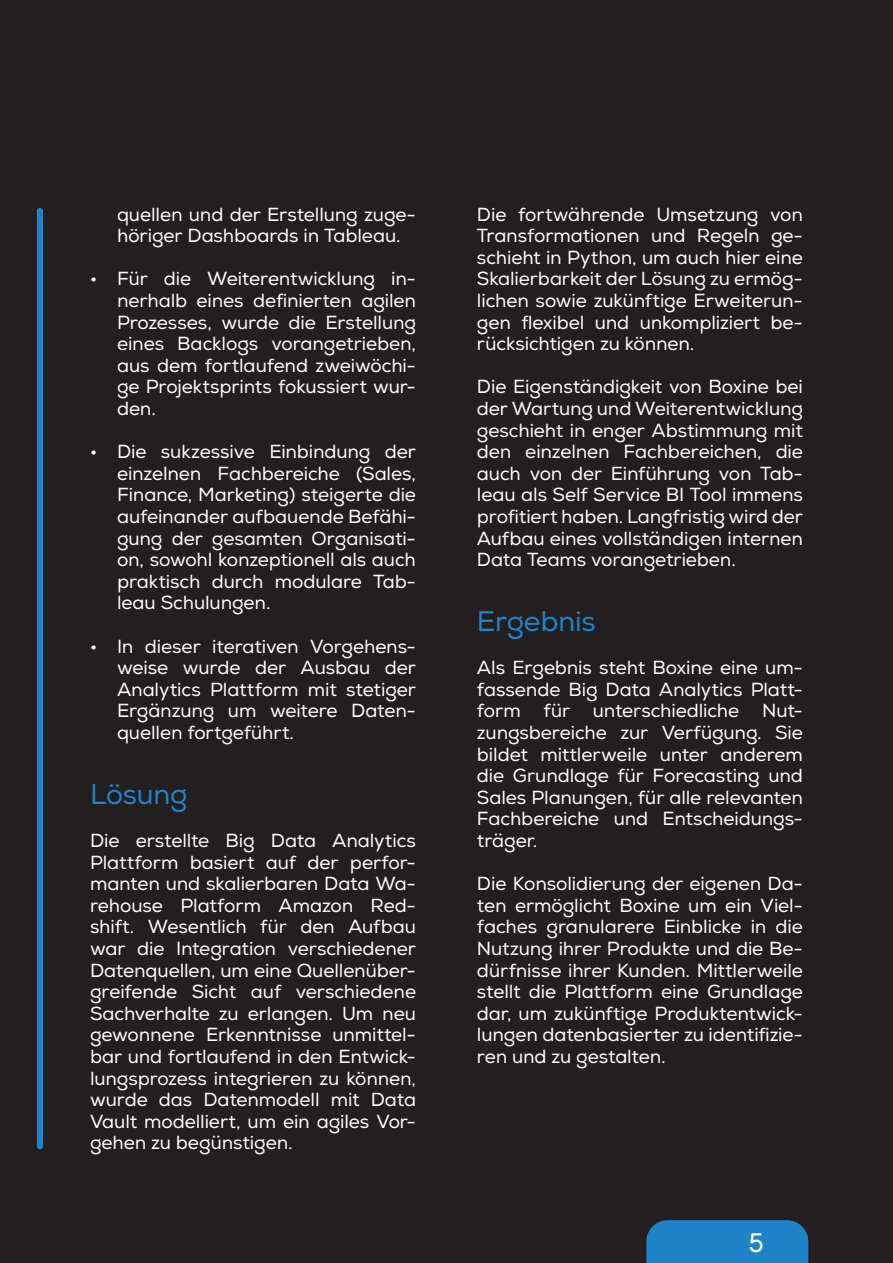
<style>
.page{position:relative;width:893px;height:1263px;background:#231f20}
.page>*{position:absolute;margin:0;border:0;box-sizing:border-box;transform-origin:0 0}
.Headline_27_25_Left{font:27px "Nexa";letter-spacing:-.01em;color:#1f84c7}
.t1{font:27px "Chalet London Nineteen Eighty";color:#fff}
.Headline_27_25_Left-2{font:18px/21.6px "Nexa";letter-spacing:-.005em;color:#fff;text-align:justify}
.s1{font-weight:700}
</style>
<div class="page">
<div style="left:37px;top:208px;width:6px;height:941px;background:#1f84c7;border-radius:3px"></div>
<div style="left:646px;top:1220px;width:162px;height:43px;background:#1f84c7"></div>
<p class="Headline_27_25_Left-2" style="left:117px;top:203px;width:301px">quellen und der Erstellung zuge&shy;höriger Dashboards in Tableau.</p>
<p class="Headline_27_25_Left-2" style="left:117px;top:268px;width:301px;text-indent:-27px"><span class="s1">•</span> Für die Weiterentwicklung in&shy;nerhalb eines definierten agilen Prozesses, wurde die Erstellung eines Backlogs vorangetrieben, aus dem fortlaufend zweiwöchi&shy;ge Projektsprints fokussiert wur&shy;den.</p>
<p class="Headline_27_25_Left-2" style="left:117px;top:441px;width:301px;text-indent:-27px"><span class="s1">•</span> Die sukzessive Einbindung der einzelnen Fachbereiche (Sales, Finance, Marketing) steigerte die aufeinander aufbauende Befähi&shy;gung der gesamten Organisati&shy;on, sowohl konzeptionell als auch praktisch durch modulare Tab&shy;leau Schulungen.</p>
<p class="Headline_27_25_Left-2" style="left:117px;top:635px;width:301px;text-indent:-27px"><span class="s1">•</span> In dieser iterativen Vorgehens&shy;weise wurde der Ausbau der Analytics Plattform mit stetiger Ergänzung um weitere Daten&shy;quellen fortgeführt.</p>
<p class="Headline_27_25_Left" style="left:90px;top:777px;width:99px">Lösung</p>
<p class="Headline_27_25_Left-2" style="left:90px;top:830px;width:328px">Die erstellte Big Data Analytics Plattform basiert auf der perfor&shy;manten und skalierbaren Data Wa&shy;rehouse Platform Amazon Red&shy;shift. Wesentlich für den Aufbau war die Integration verschiedener Datenquellen, um eine Quellenüber&shy;greifende Sicht auf verschiedene Sachverhalte zu erlangen. Um neu gewonnene Erkenntnisse unmittel&shy;bar und fortlaufend in den Entwick&shy;lungsprozess integrieren zu können, wurde das Datenmodell mit Data Vault modelliert, um ein agiles Vor&shy;gehen zu begünstigen.</p>
<p class="Headline_27_25_Left-2" style="left:477px;top:203px;width:328px">Die fortwährende Umsetzung von Transformationen und Regeln ge&shy;schieht in Python, um auch hier eine Skalierbarkeit der Lösung zu ermög&shy;lichen sowie zukünftige Erweiterun&shy;gen flexibel und unkompliziert be&shy;rücksichtigen zu können.</p>
<p class="Headline_27_25_Left-2" style="left:477px;top:376px;width:328px">Die Eigenständigkeit von Boxine bei der Wartung und Weiterentwicklung geschieht in enger Abstimmung mit den einzelnen Fachbereichen, die auch von der Einführung von Tab&shy;leau als Self Service BI Tool immens profitiert haben. Langfristig wird der Aufbau eines vollständigen internen Data Teams vorangetrieben.</p>
<p class="Headline_27_25_Left" style="left:477px;top:604px;width:120px">Ergebnis</p>
<p class="Headline_27_25_Left-2" style="left:477px;top:657px;width:328px">Als Ergebnis steht Boxine eine um&shy;fassende Big Data Analytics Platt&shy;form</p>
<p class="Headline_27_25_Left-2" style="left:544px;top:700px;width:28px">für</p>
<p class="Headline_27_25_Left-2" style="left:593px;top:700px;width:148px">unterschiedliche</p>
<p class="Headline_27_25_Left-2" style="left:477px;top:700px;width:328px;text-indent:285px">Nut&shy;zungsbereiche zur Verfügung. Sie bildet mittlerweile unter anderem die Grundlage für Forecasting und Sales Planungen, für alle relevanten Fachbereiche und Entscheidungs&shy;träger.</p>
<p class="Headline_27_25_Left-2" style="left:477px;top:873px;width:328px">Die Konsolidierung der eigenen Da&shy;ten ermöglicht Boxine um ein Viel&shy;faches granularere Einblicke in die Nutzung ihrer Produkte und die Be&shy;dürfnisse ihrer Kunden. Mittlerweile stellt die Plattform eine Grundlage dar, um zukünftige Produktentwick&shy;lungen datenbasierter zu identifizie&shy;ren und zu gestalten.</p>
<p class="t1" style="left:749px;top:1226px;width:16px">5</p>
</div>
